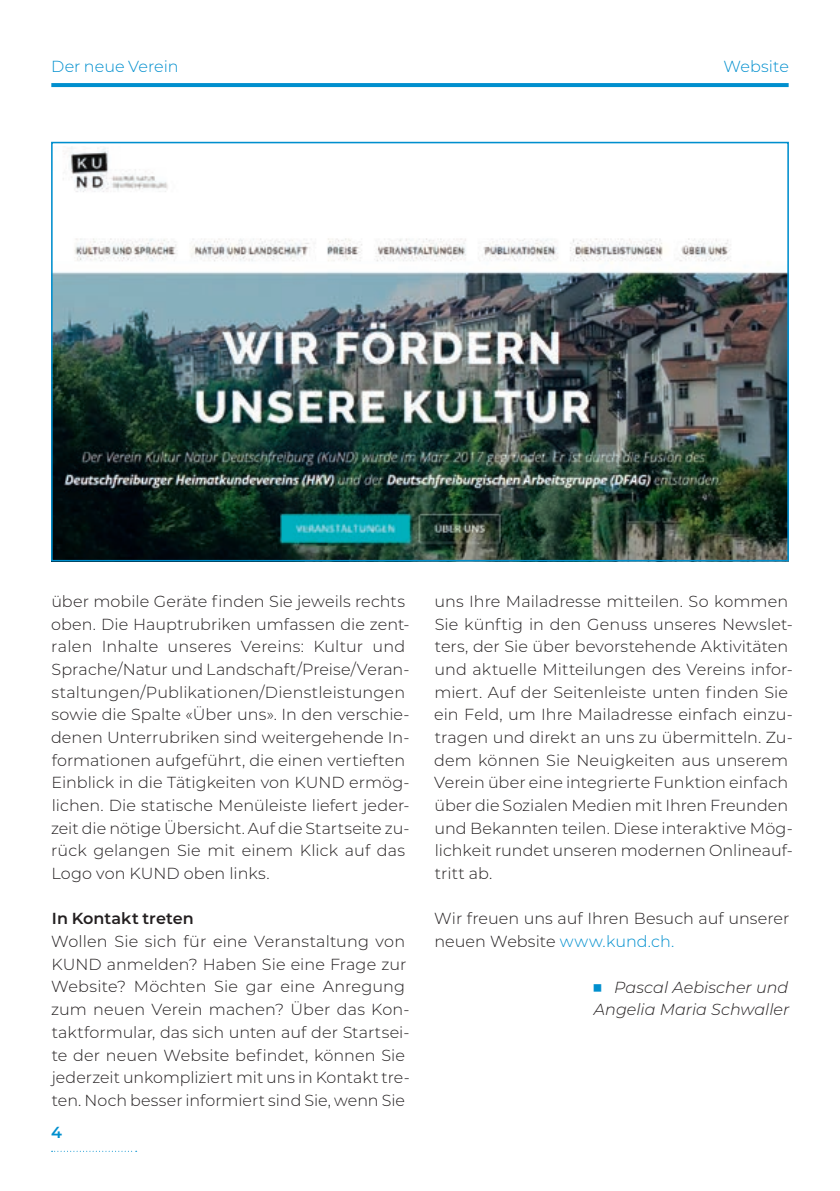
<style>
.page{position:relative;width:840px;height:1191px;background:#fff}
.page>*{position:absolute;margin:0;border:0;box-sizing:border-box;transform-origin:0 0}
.t1{font:300 16px/22.6px "Montserrat";letter-spacing:.005em;color:#231f20}
.t2{font:italic 300 16px/22.6px "Montserrat";letter-spacing:.005em;color:#231f20}
.t3{font:300 16px "Montserrat";letter-spacing:.005em;color:#008fce}
.t4{font:600 16px "Montserrat";letter-spacing:.005em;color:#231f20}
.t5{font:600 16px "Montserrat";color:#008fce}
.s1{color:#008fce}
.s2{font-weight:400;font-size:19.2px;color:#008fce}
</style>
<div class="page">
<svg style="left:51px;top:83px;width:737px;height:4px;background:#0490ce"></svg>
<svg style="left:52px;top:1150px;width:85px;height:1px"></svg>
<img style="left:54px;top:147px;width:731px;height:411px">
<div style="left:51px;top:142px;width:737px;height:419px;border:2px solid #008fce"></div>
<p class="t3" style="left:51px;top:56px;width:129px">Der neue Verein</p>
<p class="t3" style="left:723px;top:56px;width:67px">Website</p>
<p class="t1" style="left:51px;top:589px;width:360px">über mobile Geräte finden Sie jeweils rechts oben. Die Hauptrubriken umfassen die zent&shy;ralen Inhalte unseres Vereins: Kultur und Sprache/Natur und Landschaft/Preise/Veran&shy;staltungen/Publikationen/Dienstleistungen sowie die Spalte «Über uns». In den verschie&shy;denen Unterrubriken sind weitergehende In&shy;formationen aufgeführt, die einen vertieften Einblick in die Tätigkeiten von KUND ermög&shy;lichen. Die statische Menüleiste liefert jeder&shy;zeit die nötige Übersicht. Auf die Startseite zu&shy;rück gelangen Sie mit einem Klick auf das Logo von KUND oben links.</p>
<p class="t4" style="left:52px;top:907px;width:143px">In Kontakt treten</p>
<p class="t1" style="left:51px;top:929px;width:360px">Wollen Sie sich für eine Veranstaltung von KUND anmelden? Haben Sie eine Frage zur Website? Möchten Sie gar eine Anregung zum neuen Verein machen? Über das Kon&shy;taktformular, das sich unten auf der Startsei&shy;te der neuen Website befindet, können Sie jederzeit unkompliziert mit uns in Kontakt tre&shy;ten. Noch besser informiert sind Sie, wenn Sie</p>
<p class="t5" style="left:51px;top:1121px;width:12px">4</p>
<p class="t1" style="left:434px;top:589px;width:360px">uns Ihre Mailadresse mitteilen. So kommen Sie künftig in den Genuss unseres Newslet&shy;ters, der Sie über bevorstehende Aktivitäten und aktuelle Mitteilungen des Vereins infor&shy;miert. Auf der Seitenleiste unten finden Sie ein Feld, um Ihre Mailadresse einfach einzu&shy;tragen und direkt an uns zu übermitteln. Zu&shy;dem können Sie Neuigkeiten aus unserem Verein über eine integrierte Funktion einfach über die Sozialen Medien mit Ihren Freunden und Bekannten teilen. Diese interaktive Mög&shy;lichkeit rundet unseren modernen Onlineauf&shy;tritt ab.</p>
<p class="t1" style="left:434px;top:907px;width:356px">Wir freuen uns auf Ihren Besuch auf unserer neuen Website <span class="s1">www.kund.ch.</span></p>
<p class="t2" style="left:591px;top:975px;width:199px"><span class="s2">■</span> Pascal Aebischer und<br>Angelia Maria Schwaller</p>
</div>
